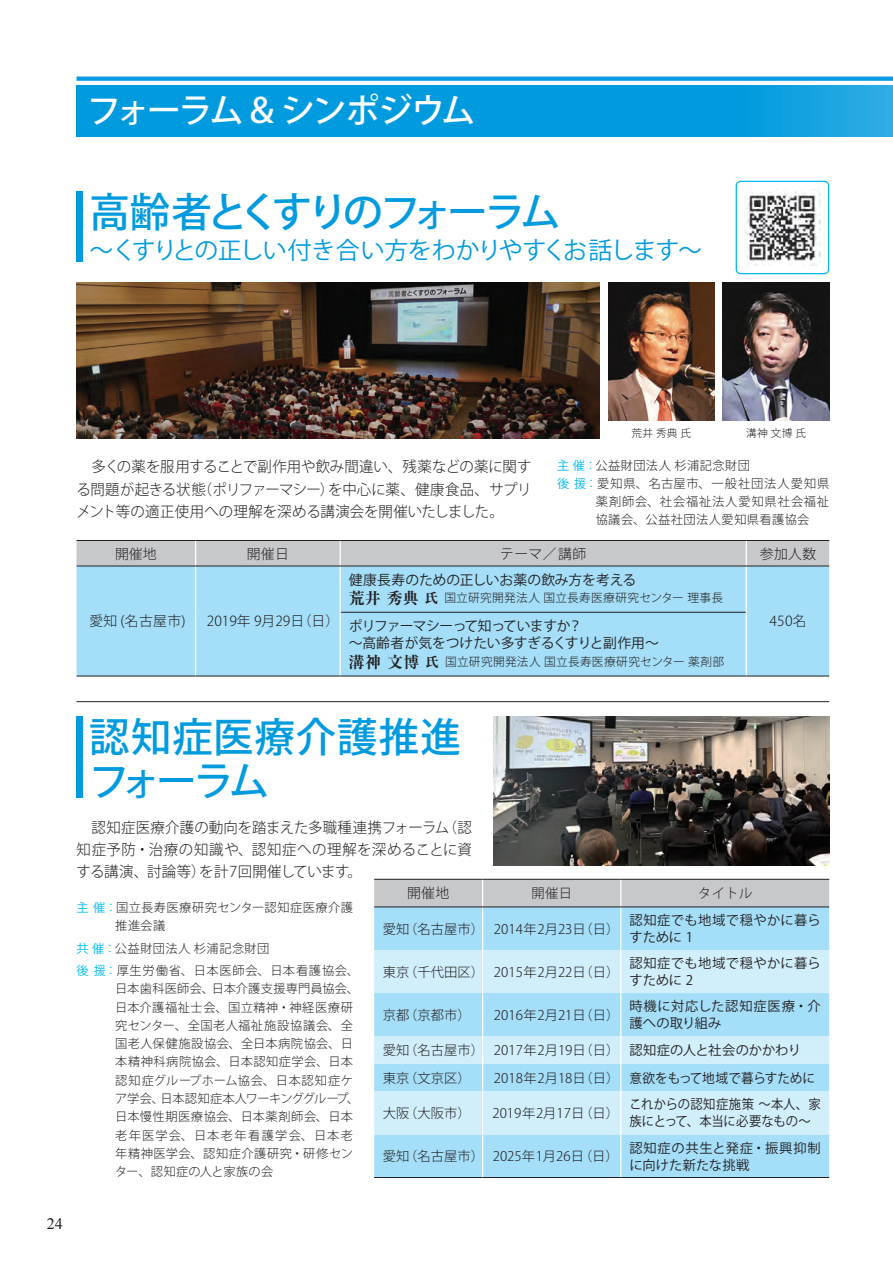
<style>
.page{position:relative;width:893px;height:1263px;background:#fff}
.page>*{position:absolute;margin:0;border:0;box-sizing:border-box;transform-origin:0 0}
.t1{font:500 40.35px/43.7px "Koz Go Pr 6 N";letter-spacing:.015em;color:#009bde}
.t2{font:500 40.35px "Koz Go Pr 6 N";letter-spacing:-.12em;color:#009bde}
.t3{font:500 34.05px "Koz Go Pr 6 N";letter-spacing:-.075em;color:#fff}
.t4{font:23.85px "Koz Go Pr 6 N";letter-spacing:-.04em;color:#009bde}
.t5{font:15.9px "Times New Roman";color:#231f20}
.t6{font:300 14.85px/22.4px "Koz Go Pr 6 N";letter-spacing:.005em;color:#231f20;text-align:justify}
.t7{font:13.8px "Koz Go Pr 6 N";letter-spacing:-.02em;color:#231f20}
.t8{font:300 13.8px "Koz Go Pr 6 N";letter-spacing:.025em;color:#231f20}
.t9{font:13.8px "Koz Go Pr 6 N";letter-spacing:-.05em;color:#231f20}
.t10{font:300 13.8px "Koz Go Pr 6 N";color:#231f20}
.t11{font:300 13.35px/27.6px "Koz Go Pr 6 N";color:#231f20}
.t12{font:13.35px/17px "Koz Go Pr 6 N";letter-spacing:.02em;color:#231f20}
.t13{font:13.35px/17px "Koz Go Pr 6 N";letter-spacing:-.01em;color:#231f20;scale:.93 1}
.t14{font:13.35px "Koz Go Pr 6 N";letter-spacing:-.005em;color:#231f20;scale:.95 1}
.t15{font:13.35px/17px "Koz Go Pr 6 N";letter-spacing:.04em;color:#231f20}
.t16{font:300 12.15px/18.3px "Koz Go Pr 6 N";letter-spacing:.04em;color:#231f20}
.t17{font:300 12.15px "Koz Go Pr 6 N";letter-spacing:.07em;color:#231f20}
.t18{font:300 12.15px "Koz Go Pr 6 N";letter-spacing:.065em;color:#231f20}
.t19{font:300 11.7px "Koz Go Pr 6 N";letter-spacing:.02em;color:#231f20}
.t20{font:300 10.65px "Koz Go Pr 6 N";letter-spacing:.03em;color:#231f20}
.s1{font-weight:400;color:#00baf1}
.s2{color:#00baf1}
.s3{font-family:"Ryumin Pro";font-weight:700;font-stretch:expanded;font-size:15.9px}
.s4{font-family:"Ryumin Pro";font-weight:700;font-stretch:expanded;font-size:13.5px}
.s5{font-weight:400}
.s6{font-weight:300}
</style>
<div class="page">
<div style="left:374px;top:907px;width:455px;height:270px;background:#a4def8"></div>
<svg style="left:374px;top:950px;width:455px;height:184px;background:#c0e7f9"></svg>
<div style="left:374px;top:880px;width:455px;height:26px;background:#c7c8ca"></div>
<hr style="left:482px;top:907px;width:1px;height:43px;background:#fff">
<hr style="left:620px;top:907px;width:1px;height:43px;background:#fff">
<hr style="left:482px;top:950px;width:1px;height:43px;background:#fff">
<hr style="left:620px;top:950px;width:1px;height:43px;background:#fff">
<hr style="left:482px;top:993px;width:1px;height:43px;background:#fff">
<hr style="left:620px;top:993px;width:1px;height:43px;background:#fff">
<svg style="left:482px;top:1036px;width:1px;height:55px"></svg>
<svg style="left:620px;top:1036px;width:1px;height:55px"></svg>
<hr style="left:482px;top:1091px;width:1px;height:43px;background:#fff">
<hr style="left:620px;top:1091px;width:1px;height:43px;background:#fff">
<hr style="left:482px;top:1134px;width:1px;height:43px;background:#fff">
<hr style="left:620px;top:1134px;width:1px;height:43px;background:#fff">
<hr style="left:374px;top:879px;width:109px;height:1px;background:#231f20">
<hr style="left:483px;top:879px;width:138px;height:1px;background:#231f20">
<hr style="left:621px;top:879px;width:208px;height:1px;background:#231f20">
<hr style="left:374px;top:906px;width:109px;height:1px;background:#231f20">
<hr style="left:483px;top:906px;width:138px;height:1px;background:#231f20">
<hr style="left:621px;top:906px;width:208px;height:1px;background:#231f20">
<hr style="left:374px;top:1177px;width:109px;height:1px;background:#231f20">
<hr style="left:483px;top:1177px;width:138px;height:1px;background:#231f20">
<hr style="left:621px;top:1177px;width:208px;height:1px;background:#231f20">
<div style="left:77px;top:191px;width:6px;height:70px;background:#009bde"></div>
<div style="left:77px;top:567px;width:752px;height:109px;background:#a4def8"></div>
<hr style="left:195px;top:566px;width:1px;height:46px;background:#fff">
<hr style="left:340px;top:566px;width:1px;height:46px;background:#fff">
<hr style="left:195px;top:612px;width:1px;height:64px;background:#fff">
<hr style="left:340px;top:612px;width:1px;height:64px;background:#fff">
<div style="left:77px;top:541px;width:752px;height:25px;background:#c7c8ca"></div>
<hr style="left:746px;top:566px;width:1px;height:46px;background:#fff">
<hr style="left:746px;top:612px;width:1px;height:64px;background:#fff">
<hr style="left:77px;top:540px;width:119px;height:1px;background:#231f20">
<hr style="left:196px;top:540px;width:144px;height:1px;background:#231f20">
<hr style="left:340px;top:540px;width:406px;height:1px;background:#231f20">
<hr style="left:746px;top:540px;width:83px;height:1px;background:#231f20">
<hr style="left:77px;top:566px;width:119px;height:1px;background:#231f20">
<hr style="left:196px;top:566px;width:144px;height:1px;background:#231f20">
<hr style="left:340px;top:566px;width:406px;height:1px;background:#231f20">
<hr style="left:746px;top:566px;width:83px;height:1px;background:#231f20">
<hr style="left:341px;top:612px;width:405px;height:1px;background:#231f20">
<hr style="left:77px;top:676px;width:119px;height:1px;background:#231f20">
<hr style="left:196px;top:676px;width:144px;height:1px;background:#231f20">
<hr style="left:746px;top:676px;width:83px;height:1px;background:#231f20">
<hr style="left:340px;top:676px;width:406px;height:1px;background:#231f20">
<img style="left:77px;top:283px;width:523px;height:155px">
<img style="left:608px;top:283px;width:106px;height:138px">
<img style="left:723px;top:283px;width:106px;height:138px">
<img style="left:493px;top:716px;width:336px;height:149px">
<hr style="left:77px;top:701px;width:752px;height:1px;background:#231f20">
<div style="left:77px;top:716px;width:6px;height:82px;background:#009bde"></div>
<div style="left:736px;top:181px;width:93px;height:93px;border:1px solid #00baf1;border-radius:4px"></div>
<img style="left:745px;top:189px;width:76px;height:77px">
<div style="left:77px;top:85px;width:816px;height:51px;background:#009bde"></div>
<svg style="left:77px;top:77px;width:816px;height:4px;background:#0ca0df"></svg>
<h2 class="t3" style="left:87px;top:92px;width:389px">フォーラム＆シンポジウム</h2>
<h1 class="t2" style="left:89px;top:189px;width:472px">高齢者とくすりのフォーラム</h1>
<h3 class="t4" style="left:89px;top:237px;width:614px">～くすりとの正しい付き合い方をわかりやすくお話します～</h3>
<p class="t20" style="left:631px;top:427px;width:61px">荒井 秀典 氏</p>
<p class="t20" style="left:746px;top:427px;width:62px">溝神 文博 氏</p>
<p class="t6" style="left:77px;top:456px;width:456px">　多くの薬を服用することで副作用や飲み間違い、残薬などの薬に関する問題が起きる状態（ポリファーマシー）を中心に薬、健康食品、サプリメント等の適正使用への理解を深める講演会を開催いたしました。</p>
<p class="t16" style="left:557px;top:457px;width:194px"><span class="s1">主 催</span><span class="s2">：</span>公益財団法人 杉浦記念財団</p>
<p class="t17" style="left:557px;top:477px;width:274px"><span class="s1">後 援</span><span class="s2">：</span>愛知県、名古屋市、一般社団法人愛知県</p>
<p class="t18" style="left:596px;top:495px;width:235px">薬剤師会、社会福祉法人愛知県社会福祉</p>
<p class="t16" style="left:596px;top:511px;width:215px">協議会、公益社団法人愛知県看護協会</p>
<p class="t8" style="left:115px;top:546px;width:43px">開催地</p>
<p class="t8" style="left:247px;top:546px;width:44px">開催日</p>
<p class="t8" style="left:500px;top:546px;width:88px">テーマ／講師</p>
<p class="t8" style="left:760px;top:546px;width:58px">参加人数</p>
<p class="t8" style="left:89px;top:613px;width:98px">愛知 (名古屋市)</p>
<p class="t10" style="left:207px;top:613px;width:134px">2019年 9月29日（日）</p>
<p class="t7" style="left:349px;top:572px;width:289px">健康長寿のための正しいお薬の飲み方を考える</p>
<p class="t19" style="left:349px;top:591px;width:376px"><span class="s3">荒井 秀典</span> <span class="s4">氏</span>国立研究開発法人 国立長寿医療研究センター 理事長</p>
<p class="t9" style="left:349px;top:618px;width:235px">ポリファーマシーって知っていますか？</p>
<p class="t8" style="left:769px;top:613px;width:39px">450名</p>
<p class="t7" style="left:349px;top:635px;width:312px">～高齢者が気をつけたい多すぎるくすりと副作用～</p>
<p class="t19" style="left:349px;top:655px;width:377px"><span class="s3">溝神 文博</span> <span class="s4">氏</span>国立研究開発法人 国立長寿医療研究センター 薬剤部</p>
<h1 class="t1" style="left:89px;top:716px;width:373px">認知症医療介護推進フォーラム</h1>
<p class="t6" style="left:77px;top:816px;width:397px">　認知症医療介護の動向を踏まえた多職種連携フォーラム（認知症予防・治療の知識や、認知症への理解を深めることに資する講演、討論等）を計7回開催しています。</p>
<p class="t16" style="left:115px;top:899px;width:239px;text-indent:-39px"><span class="s1">主 催</span><span class="s2">：</span>国立長寿医療研究センター認知症医療介護推進会議</p>
<p class="t16" style="left:77px;top:937px;width:284px;line-height:22.4px"><span class="s1">共 催</span><span class="s2">：</span>公益財団法人 杉浦記念財団<br><span class="s1">後 援</span><span class="s2">：</span>厚生労働省、日本医師会、日本看護協会、</p>
<p class="t16" style="left:115px;top:980px;width:245px">日本歯科医師会、日本介護支援専門員協会、日本介護福祉士会、国立精神・神経医療研究センター、全国老人福祉施設協議会、全国老人保健施設協会、全日本病院協会、日本精神科病院協会、日本認知症学会、日本認知症グループホーム協会、日本認知症ケア学会、日本認知症本人ワーキンググループ、日本慢性期医療協会、日本薬剤師会、日本老年医学会、日本老年看護学会、日本老年精神医学会、認知症介護研究・研修センター、認知症の人と家族の会</p>
<p class="t8" style="left:407px;top:885px;width:44px">開催地</p>
<p class="t11" style="left:531px;top:880px;width:42px">開催日</p>
<p class="t11" style="left:698px;top:880px;width:56px">タイトル</p>
<p class="t11" style="left:383px;top:915px;width:238px">愛知（名古屋市） 2014年2月23日（日）</p>
<p class="t12" style="left:629px;top:912px;width:193px">認知症でも地域で穏やかに暮らすために 1</p>
<p class="t11" style="left:383px;top:958px;width:238px">東京（千代田区） 2015年2月22日（日）</p>
<p class="t12" style="left:629px;top:955px;width:193px">認知症でも地域で穏やかに暮らすために 2</p>
<p class="t11" style="left:383px;top:1001px;width:90px">京都（京都市）</p>
<p class="t11" style="left:494px;top:1001px;width:127px">2016年2月21日（日）</p>
<p class="t15" style="left:629px;top:998px;width:193px">時機に対応した認知症医療・介護への取り組み</p>
<p class="t11" style="left:383px;top:1036px;width:420px">愛知（名古屋市） 2017年2月19日（日） <span class="s5">認知症の人と社会のかかわり</span>東京（文京区）</p>
<p class="t14" style="left:494px;top:1070px;width:340px"><span class="s6">2018年2月18日（日）</span> 意欲をもって地域で暮らすために</p>
<p class="t11" style="left:383px;top:1099px;width:90px">大阪（大阪市）</p>
<p class="t11" style="left:492px;top:1099px;width:137px">2019年2月17日（日）　</p>
<p class="t13" style="left:629px;top:1096px;width:207px">これからの認知症施策 ～本人、家族にとって、本当に必要なもの～</p>
<p class="t11" style="left:383px;top:1142px;width:246px">愛知（名古屋市） 2025年1月26日（日）　</p>
<p class="t12" style="left:629px;top:1139px;width:193px">認知症の共生と発症・振興抑制に向けた新たな挑戦</p>
<h3 class="t5" style="left:47px;top:1213px;width:17px">24</h3>
</div>
